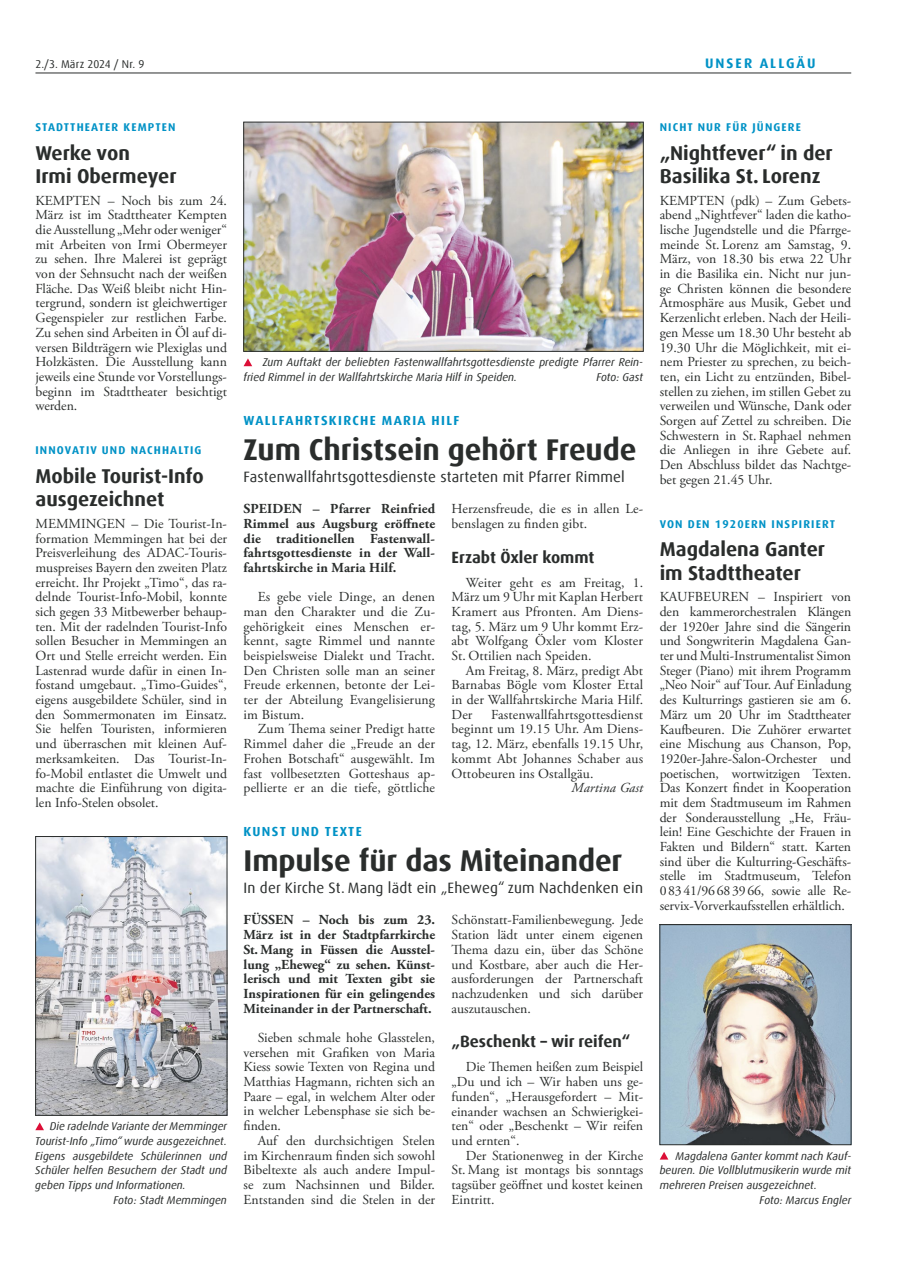
<style>
.page{position:relative;width:908px;height:1276px;background:#fff}
.page>*{position:absolute;margin:0;border:0;box-sizing:border-box;transform-origin:0 0}
.t1{font:700 30px "Dax Offc Pro";letter-spacing:-.005em;color:#2a2d2c}
.t2{font:700 20px/23.8px "Dax Offc Pro";color:#2a2d2c}
.t3{font:700 16.25px "Dax Offc Pro";color:#2a2d2c}
.t4{font:15px "Dax Offc Pro";letter-spacing:.01em;color:#2a2d2c}
.t5{font:13.75px/14.6px "Adobe Garamond Pro";color:#2a2d2c;text-align:justify}
.t6{font:700 13.75px/14.6px "Adobe Garamond Pro";color:#2a2d2c;text-align:justify}
.t7{font:700 13.75px "Dax Offc Pro";letter-spacing:.15em;color:#0092c6}
.t8{font:italic 13.75px "Adobe Garamond Pro";letter-spacing:.01em;color:#2a2d2c}
.t9{font:700 13.12px "Dax Offc Pro";letter-spacing:.1em;color:#0092c6}
.t10{font:italic 11.25px/14.8px "Dax Offc Pro";color:#2a2d2c}
.t11{font:700 11.25px "Dax Offc Pro";letter-spacing:.1em;color:#0092c6}
.t12{font:11.25px "Dax Offc Pro";letter-spacing:.01em;color:#2a2d2c}
</style>
<div class="page">
<hr style="left:35px;top:73px;width:815px;height:1px;background:#2a2d2c">
<img style="left:37px;top:838px;width:188px;height:275px">
<div style="left:35px;top:836px;width:192px;height:279px;border:1px solid #2a2d2c"></div>
<svg style="left:35px;top:1122px;width:9px;height:8px"></svg>
<img style="left:245px;top:124px;width:396px;height:225px">
<svg style="left:243px;top:358px;width:9px;height:8px"></svg>
<img style="left:661px;top:926px;width:187px;height:217px">
<div style="left:659px;top:924px;width:191px;height:221px;border:1px solid #2a2d2c"></div>
<svg style="left:660px;top:1152px;width:8px;height:7px"></svg>
<p class="t12" style="left:35px;top:56px;width:110px">2./3. März 2024 / Nr. 9</p>
<p class="t7" style="left:704px;top:54px;width:112px">UNSER ALLGÄU</p>
<p class="t11" style="left:35px;top:120px;width:141px">STADTTHEATER KEMPTEN</p>
<h2 class="t2" style="left:35px;top:141px;width:142px">Werke von<br>Irmi Obermeyer</h2>
<p class="t5" style="left:35px;top:193px;width:193px">KEMPTEN – Noch bis zum 24.<br>März ist im Stadttheater Kempten die Ausstellung „Mehr oder weniger“ mit Arbeiten von Irmi Obermeyer zu sehen. Ihre Malerei ist geprägt von der Sehnsucht nach der weißen Fläche. Das Weiß bleibt nicht Hin&shy;tergrund, sondern ist gleichwertiger Gegenspieler zur restlichen Farbe.<br>Zu sehen sind Arbeiten in Öl auf di&shy;versen Bildträgern wie Plexiglas und Holzkästen. Die Ausstellung kann jeweils eine Stunde vor Vorstellungs&shy;beginn im Stadttheater besichtigt werden.</p>
<p class="t11" style="left:35px;top:443px;width:167px">INNOVATIV UND NACHHALTIG</p>
<h2 class="t2" style="left:35px;top:464px;width:170px">Mobile Tourist-Info ausgezeichnet</h2>
<p class="t5" style="left:35px;top:516px;width:193px">MEMMINGEN – Die Tourist-In&shy;formation Memmingen hat bei der Preisverleihung des ADAC-Touris&shy;muspreises Bayern den zweiten Platz erreicht. Ihr Projekt „Timo“, das ra&shy;delnde Tourist-Info-Mobil, konnte sich gegen 33 Mitbewerber behaup&shy;ten. Mit der radelnden Tourist-Info sollen Besucher in Memmingen an Ort und Stelle erreicht werden. Ein Lastenrad wurde dafür in einen In&shy;fostand umgebaut. „Timo-Guides“, eigens ausgebildete Schüler, sind in den Sommermonaten im Einsatz.<br>Sie helfen Touristen, informieren und überraschen mit kleinen Auf&shy;merksamkeiten. Das Tourist-In&shy;fo-Mobil entlastet die Umwelt und machte die Einführung von digita&shy;len Info-Stelen obsolet.</p>
<p class="t10" style="left:50px;top:1119px;width:179px">Die radelnde Variante der Memminger</p>
<p class="t10" style="left:35px;top:1133px;width:193px">Tourist-Info „Timo“ wurde ausgezeichnet.</p>
<p class="t10" style="left:35px;top:1148px;width:193px">Eigens ausgebildete Schülerinnen und</p>
<p class="t10" style="left:35px;top:1163px;width:193px">Schüler helfen Besuchern der Stadt und</p>
<p class="t10" style="left:35px;top:1177px;width:152px">geben Tipps und Informationen.</p>
<p class="t10" style="left:113px;top:1192px;width:115px">Foto: Stadt Memmingen</p>
<p class="t10" style="left:243px;top:355px;width:401px;text-indent:19px">Zum Auftakt der beliebten Fastenwallfahrtsgottesdienste predigte Pfarrer Rein&shy;fried Rimmel in der Wallfahrtskirche Maria Hilf in Speiden.</p>
<p class="t10" style="left:596px;top:370px;width:48px">Foto: Gast</p>
<p class="t9" style="left:243px;top:412px;width:217px">WALLFAHRTSKIRCHE MARIA HILF</p>
<h1 class="t1" style="left:243px;top:430px;width:394px">Zum Christsein gehört Freude</h1>
<p class="t4" style="left:243px;top:467px;width:382px">Fastenwallfahrtsgottesdienste starteten mit Pfarrer Rimmel</p>
<p class="t6" style="left:243px;top:502px;width:193px">SPEIDEN – Pfarrer Reinfried Rimmel aus Augsburg eröffnete die traditionellen Fastenwall&shy;fahrtsgottesdienste in der Wall&shy;fahrtskirche in Maria Hilf.</p>
<p class="t5" style="left:243px;top:590px;width:193px;text-indent:14px">Es gebe viele Dinge, an denen man den Charakter und die Zu&shy;gehörigkeit eines Menschen er&shy;kennt, sagte Rimmel und nannte beispielsweise Dialekt und Tracht.<br>Den Christen solle man an seiner Freude erkennen, betonte der Lei&shy;ter der Abteilung Evangelisierung im Bistum.</p>
<p class="t5" style="left:243px;top:722px;width:193px;text-indent:14px">Zum Thema seiner Predigt hatte Rimmel daher die „Freude an der Frohen Botschaft“ ausgewählt. Im fast vollbesetzten Gotteshaus ap&shy;pellierte er an die tiefe, göttliche</p>
<p class="t5" style="left:451px;top:502px;width:193px">Herzensfreude, die es in allen Le&shy;benslagen zu finden gibt.</p>
<p class="t3" style="left:451px;top:546px;width:144px">Erzabt Öxler kommt</p>
<p class="t5" style="left:451px;top:575px;width:193px;text-indent:14px">Weiter geht es am Freitag, 1.<br>März um 9 Uhr mit Kaplan Herbert Kramert aus Pfronten. Am Diens&shy;tag, 5. März um 9 Uhr kommt Erz&shy;abt Wolfgang Öxler vom Kloster St. Ottilien nach Speiden.</p>
<p class="t5" style="left:451px;top:663px;width:193px;text-indent:14px">Am Freitag, 8. März, predigt Abt Barnabas Bögle vom Kloster Ettal in der Wallfahrtskirche Maria Hilf.<br>Der</p>
<p class="t5" style="left:451px;top:707px;width:193px;text-indent:40px">Fastenwallfahrtsgottesdienst beginnt um 19.15 Uhr. Am Diens&shy;tag, 12. März, ebenfalls 19.15 Uhr, kommt Abt Johannes Schaber aus Ottobeuren ins Ostallgäu.</p>
<p class="t8" style="left:571px;top:779px;width:73px">Martina Gast</p>
<p class="t9" style="left:243px;top:823px;width:120px">KUNST UND TEXTE</p>
<h1 class="t1" style="left:243px;top:841px;width:380px">Impulse für das Miteinander</h1>
<p class="t4" style="left:243px;top:878px;width:401px">In der Kirche St. Mang lädt ein „Eheweg“ zum Nachdenken ein</p>
<p class="t6" style="left:243px;top:913px;width:193px">FÜSSEN – Noch bis zum 23.<br>März ist in der Stadtpfarrkirche St. Mang in Füssen die Ausstel&shy;lung „Eheweg“ zu sehen. Künst&shy;lerisch und mit Texten gibt sie Inspirationen für ein gelingendes Miteinander in der Partnerschaft.</p>
<p class="t5" style="left:243px;top:1030px;width:193px;text-indent:14px">Sieben schmale hohe Glasstelen, versehen mit Grafiken von Maria Kiess sowie Texten von Regina und Matthias Hagmann, richten sich an Paare – egal, in welchem Alter oder in welcher Lebensphase sie sich be&shy;finden.</p>
<p class="t5" style="left:243px;top:1133px;width:193px;text-indent:14px">Auf den durchsichtigen Stelen im Kirchenraum finden sich sowohl Bibeltexte als auch andere Impul&shy;se zum Nachsinnen und Bilder.<br>Entstanden sind die Stelen in der</p>
<p class="t5" style="left:451px;top:913px;width:193px">Schönstatt-Familienbewegung. Jede Station lädt unter einem eigenen Thema dazu ein, über das Schöne und Kostbare, aber auch die Her&shy;ausforderungen der Partnerschaft nachzudenken und sich darüber auszutauschen.</p>
<p class="t3" style="left:451px;top:1031px;width:180px">„Beschenkt – wir reifen“</p>
<p class="t5" style="left:451px;top:1060px;width:193px;text-indent:14px">Die Themen heißen zum Beispiel „Du und ich – Wir haben uns ge&shy;funden“, „Herausgefordert – Mit&shy;einander wachsen an Schwierigkei&shy;ten“ oder „Beschenkt – Wir reifen und ernten“.</p>
<p class="t5" style="left:451px;top:1148px;width:193px;text-indent:14px">Der Stationenweg in der Kirche St. Mang ist montags bis sonntags tagsüber geöffnet und kostet keinen Eintritt.</p>
<p class="t11" style="left:659px;top:120px;width:142px">NICHT NUR FÜR JÜNGERE</p>
<h2 class="t2" style="left:659px;top:141px;width:174px">„Nightfever“ in der<br>Basilika St. Lorenz</h2>
<p class="t5" style="left:659px;top:193px;width:193px">KEMPTEN (pdk) – Zum Gebets&shy;abend „Nightfever“ laden die katho&shy;lische Jugendstelle und die Pfarrge&shy;meinde St. Lorenz am Samstag, 9.<br>März, von 18.30 bis etwa 22 Uhr in die Basilika ein. Nicht nur jun&shy;ge Christen können die besondere Atmosphäre aus Musik, Gebet und Kerzenlicht erleben. Nach der Heili&shy;gen Messe um 18.30 Uhr besteht ab 19.30 Uhr die Möglichkeit, mit ei&shy;nem Priester zu sprechen, zu beich&shy;ten, ein Licht zu entzünden, Bibel&shy;stellen zu ziehen, im stillen Gebet zu verweilen und Wünsche, Dank oder Sorgen auf Zettel zu schreiben. Die Schwestern in St. Raphael nehmen die Anliegen in ihre Gebete auf.<br>Den Abschluss bildet das Nachtge&shy;bet gegen 21.45 Uhr.</p>
<p class="t11" style="left:659px;top:516px;width:177px">VON DEN 1920ERN INSPIRIERT</p>
<h2 class="t2" style="left:659px;top:537px;width:167px">Magdalena Ganter im Stadttheater</h2>
<p class="t5" style="left:659px;top:590px;width:193px">KAUFBEUREN – Inspiriert von den kammerorchestralen Klängen der 1920er Jahre sind die Sängerin und Songwriterin Magdalena Gan&shy;ter und Multi-Instrumentalist Simon Steger (Piano) mit ihrem Programm „Neo Noir“ auf Tour. Auf Einladung des Kulturrings gastieren sie am 6.<br>März um 20 Uhr im Stadttheater Kaufbeuren. Die Zuhörer erwartet eine Mischung aus Chanson, Pop, 1920er-Jahre-Salon-Orchester und poetischen, wortwitzigen Texten.<br>Das Konzert findet in Kooperation mit dem Stadtmuseum im Rahmen der Sonderausstellung „He, Fräu&shy;lein! Eine Geschichte der Frauen in Fakten und Bildern“ statt. Karten sind über die Kulturring-Geschäfts&shy;stelle im Stadtmuseum, Telefon 08341/96683966, sowie alle Re&shy;servix-Vorverkaufsstellen erhältlich.</p>
<p class="t10" style="left:675px;top:1148px;width:177px">Magdalena Ganter kommt nach Kauf-</p>
<p class="t10" style="left:659px;top:1163px;width:193px">beuren. Die Vollblutmusikerin wurde mit</p>
<p class="t10" style="left:659px;top:1177px;width:159px">mehreren Preisen ausgezeichnet.</p>
<p class="t10" style="left:759px;top:1192px;width:93px">Foto: Marcus Engler</p>
</div>
